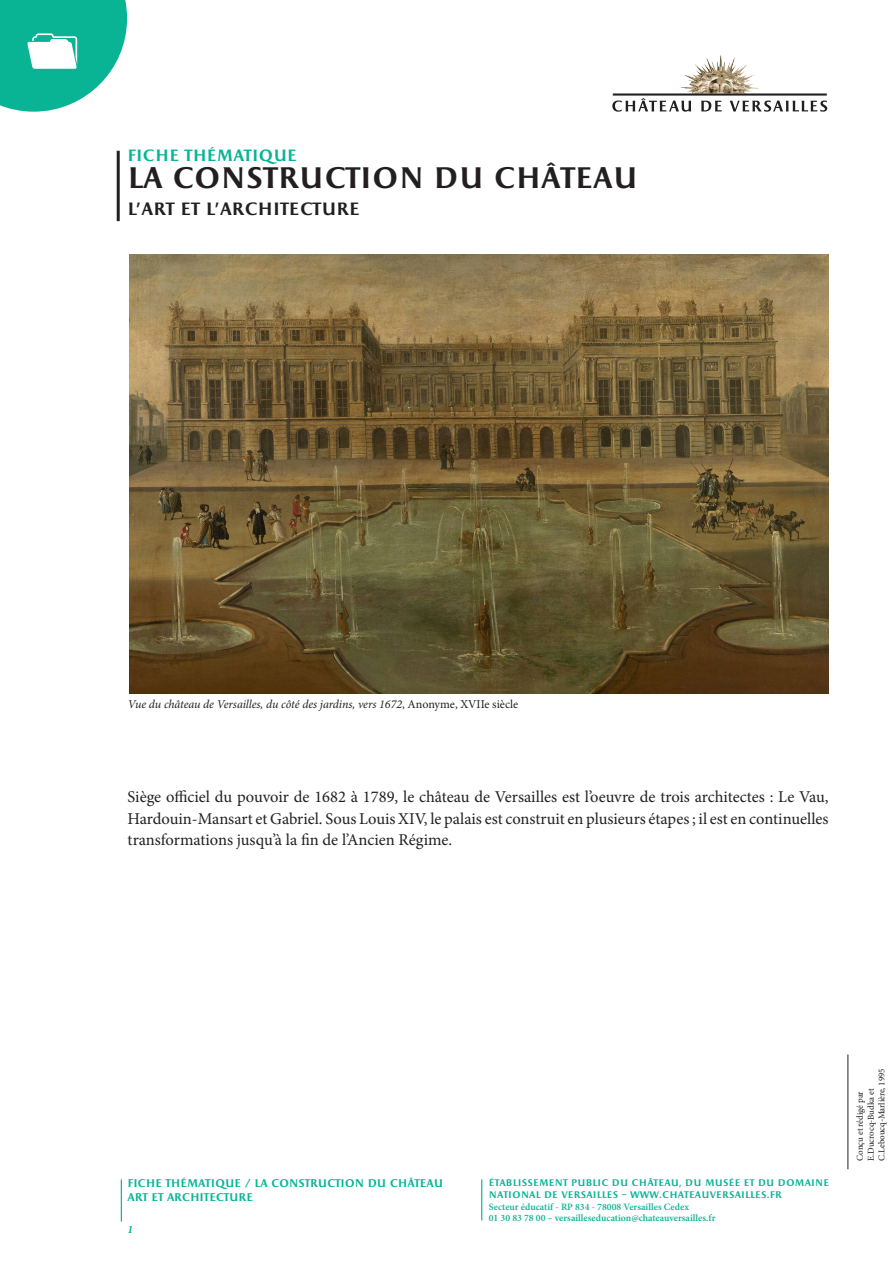
<style>
.page{position:relative;width:893px;height:1263px;background:#fff}
.page>*{position:absolute;margin:0;border:0;box-sizing:border-box;transform-origin:0 0}
.t1{font:700 30px "Apollon";color:#231f20}
.t2{font:700 18px "Apollon";color:#231f20}
.Texte_courant{font:16.5px/21.1px "Minion Pro";color:#231f20;text-align:justify}
.t3{font:700 16.5px "Apollon";color:#09b495}
.Légende_Couverture{font:italic 12px "Minion Pro";letter-spacing:-.005em;color:#231f20}
.t4{font:700 11.25px/13.5px "Apollon";letter-spacing:-.01em;color:#09b495}
.t5{font:italic 700 11.25px "Minion Pro";color:#09b495}
.t6{font:600 9.75px/11.7px "Minion Pro";color:#09b495}
.t7{font:700 9.6px/11.7px "Apollon";letter-spacing:.015em;color:#09b495}
.t8{font:9px/10.8px "Minion Pro";letter-spacing:-.01em;color:#231f20}
.s1{font-style:normal}
</style>
<div class="page">
<img style="left:681px;top:55px;width:78px;height:38px">
<svg style="left:612px;top:93px;width:215px;height:19px"></svg>
<hr style="left:121px;top:1179px;width:1px;height:42px;background:#09b495">
<hr style="left:481px;top:1179px;width:1px;height:41px;background:#09b495">
<hr style="left:117px;top:151px;width:3px;height:70px;background:#231f20">
<svg style="left:0;top:0;width:127px;height:112px"></svg>
<hr style="left:847px;top:1054px;width:1px;height:115px;background:#231f20">
<img style="left:129px;top:254px;width:700px;height:440px">
<p class="t3" style="left:127px;top:146px;width:171px">FICHE THÉMATIQUE</p>
<p class="t1" style="left:127px;top:161px;width:512px">LA CONSTRUCTION DU CHÂTEAU</p>
<p class="t2" style="left:127px;top:199px;width:234px">L’ART ET L’ARCHITECTURE</p>
<p class="Légende_Couverture" style="left:128px;top:696px;width:392px">Vue du château de Versailles, du côté des jardins, vers 1672<span class="s1">, Anonyme, XVIIe siècle</span></p>
<p class="Texte_courant" style="left:128px;top:787px;width:703px">Siège officiel du pouvoir de 1682 à 1789, le château de Versailles est l’oeuvre de trois architectes : Le Vau, Hardouin-Mansart et Gabriel. Sous Louis XIV, le palais est construit en plusieurs étapes ; il est en continuelles transformations jusqu’à la fin de l’Ancien Régime.</p>
<p class="t4" style="left:128px;top:1177px;width:317px">FICHE THÉMATIQUE / LA CONSTRUCTION DU CHÂTEAU<br>ART ET ARCHITECTURE</p>
<p class="t5" style="left:128px;top:1221px;width:7px">1</p>
<p class="t7" style="left:489px;top:1177px;width:342px">ÉTABLISSEMENT PUBLIC DU CHÂTEAU, DU MUSÉE ET DU DOMAINE<br>NATIONAL DE VERSAILLES – WWW.CHATEAUVERSAILLES.FR</p>
<p class="t6" style="left:489px;top:1201px;width:228px">Secteur éducatif - RP 834 - 78008 Versailles Cedex<br>01 30 83 78 00 – versailleseducation@chateauversailles.fr</p>
<p class="t8" style="left:855px;top:1161px;width:94px;rotate:-90deg">Conçu et rédigé par<br>E.Ducrocq-Budka et<br>C.Leboucq-Marlière, 1995</p>
</div>
